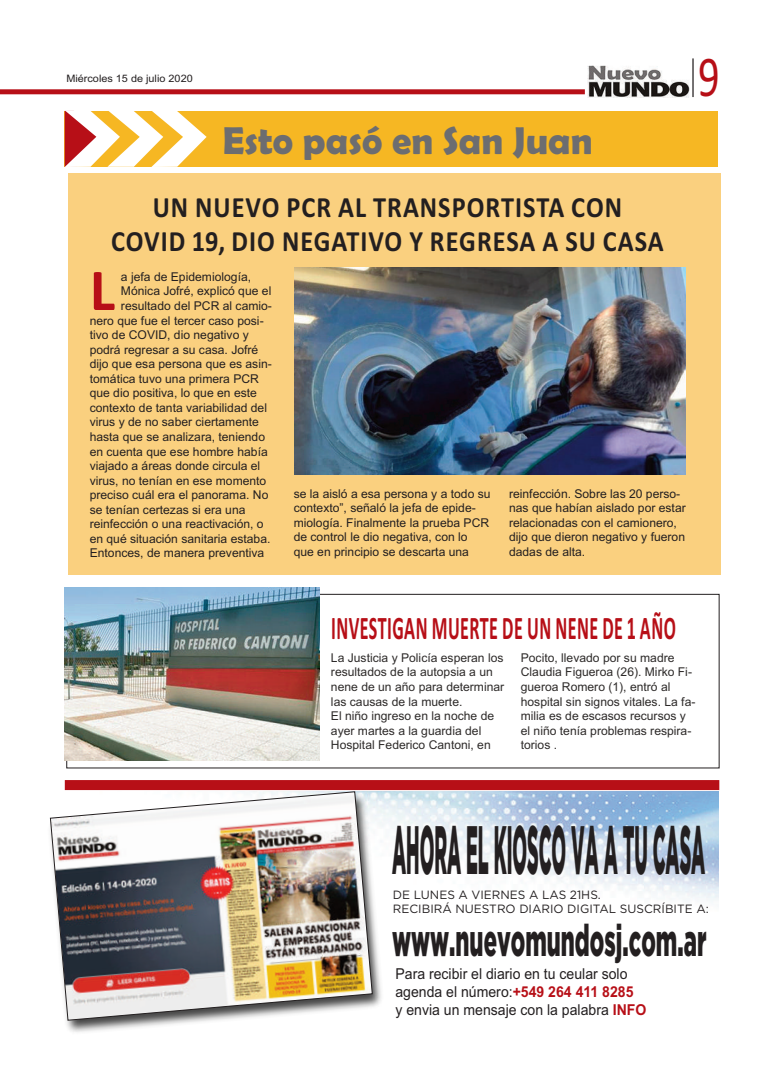
<style>
.page{position:relative;width:780px;height:1088px;background:#fff}
.page>*{position:absolute;margin:0;border:0;box-sizing:border-box;transform-origin:0 0}
.t1{font:900 68.38px "Gotham";color:#231f20;scale:.26 1}
.t2{font:700 59.75px "Calibri";color:#b70f17}
.t3{font:58.25px "Calibri";color:#b70f17;scale:.73 1}
.t4{font:900 44.25px "Gotham";color:#231f20;scale:.5 1}
.t5{font:700 39.12px "Berlin Sans FB Demi";color:#6c6d70}
.t6{font:700 33px "Calibri";letter-spacing:.025em;color:#b70f17;scale:.55 1}
.t7{font:700 29.5px/33.9px "Calibri";letter-spacing:.04em;color:#231f20;text-align:center;scale:.89 1}
.t8{font:15px/18px "Arial";color:#231f20;scale:.93 1}
.t9{font:12.12px/14.5px "Arial";color:#231f20}
.t10{font:12.12px/14.5px "Arial";color:#2d2a29}
.t11{font:12px/14.4px "Gotham";color:#231f20}
.t12{font:10.25px "Arial";color:#231f20;scale:1.06 1}
.s1{font-weight:700;color:#b70f17}
</style>
<div class="page">
<div style="left:65px;top:111px;width:653px;height:56px;background:#f6b723"></div>
<svg style="left:65px;top:110px;width:141px;height:57px"></svg>
<div style="left:67px;top:594px;width:652px;height:174px;border:1px solid #231f20"></div>
<div style="left:68px;top:173px;width:653px;height:401px;background:#fad07f"></div>
<img style="left:295px;top:268px;width:390px;height:207px">
<img style="left:64px;top:587px;width:255px;height:173px">
<img style="left:389px;top:792px;width:329px;height:110px">
<div style="left:65px;top:780px;width:654px;height:10px;background:#b70f17"></div>
<img style="left:49px;top:786px;width:340px;height:246px">
<img style="left:50px;top:791px;width:322px;height:229px">
<div style="left:0;top:89px;width:585px;height:5px;background:#b70f17"></div>
<img style="left:587px;top:65px;width:103px;height:33px">
<hr style="left:692px;top:58px;width:1px;height:39px;background:#231f20">
<p class="t12" style="left:66px;top:73px;width:121px">Miércoles 15 de julio 2020</p>
<h3 class="t5" style="left:223px;top:118px;width:371px">Esto pasó en San Juan</h3>
<h3 class="t3" style="left:698px;top:42px;width:31px">9</h3>
<h3 class="t7" style="left:111px;top:190px;width:622px">UN NUEVO PCR AL TRANSPORTISTA CON<br>COVID 19, DIO NEGATIVO Y REGRESA A SU CASA</h3>
<h2 class="t2" style="left:90px;top:254px;width:27px">L</h2>
<p class="t9" style="left:121px;top:269px;width:132px">a jefa de Epidemiología,</p>
<p class="t9" style="left:121px;top:284px;width:152px">Mónica Jofré, explicó que el</p>
<p class="t9" style="left:121px;top:298px;width:152px">resultado del PCR al camio-</p>
<p class="t9" style="left:90px;top:313px;width:175px">nero que fue el tercer caso posi-</p>
<p class="t9" style="left:90px;top:328px;width:161px">tivo de COVID, dio negativo y</p>
<p class="t9" style="left:90px;top:342px;width:170px">podrá regresar a su casa. Jofré</p>
<p class="t9" style="left:90px;top:357px;width:183px">dijo que esa persona que es asin-</p>
<p class="t9" style="left:90px;top:371px;width:171px">tomática tuvo una primera PCR</p>
<p class="t9" style="left:90px;top:386px;width:169px">que dio positiva, lo que en este</p>
<p class="t9" style="left:90px;top:400px;width:179px">contexto de tanta variabilidad del</p>
<p class="t9" style="left:90px;top:415px;width:171px">virus y de no saber ciertamente</p>
<p class="t9" style="left:90px;top:429px;width:177px">hasta que se analizara, teniendo</p>
<p class="t9" style="left:90px;top:444px;width:179px">en cuenta que ese hombre había</p>
<p class="t9" style="left:90px;top:459px;width:172px">viajado a áreas donde circula el</p>
<p class="t9" style="left:90px;top:473px;width:178px">virus, no tenían en ese momento</p>
<p class="t9" style="left:90px;top:488px;width:180px">preciso cuál era el panorama. No</p>
<p class="t9" style="left:90px;top:502px;width:157px">se tenían certezas si era una</p>
<p class="t9" style="left:90px;top:517px;width:175px">reinfección o una reactivación, o</p>
<p class="t9" style="left:90px;top:531px;width:182px">en qué situación sanitaria estaba.</p>
<p class="t9" style="left:90px;top:546px;width:176px">Entonces, de manera preventiva</p>
<p class="t9" style="left:294px;top:486px;width:198px">se la aisló a esa persona y a todo su contexto”, señaló la jefa de epide&shy;miología. Finalmente la prueba PCR de control le dio negativa, con lo que en principio se descarta una</p>
<p class="t9" style="left:509px;top:486px;width:178px">reinfección. Sobre las 20 perso&shy;nas que habían aislado por estar relacionadas con el camionero, dijo que dieron negativo y fueron dadas de alta.</p>
<h3 class="t6" style="left:331px;top:608px;width:628px">INVESTIGAN MUERTE DE UN NENE DE 1 AÑO</h3>
<p class="t10" style="left:331px;top:650px;width:175px">La Justicia y Policía esperan los resultados de la autopsia a un nene de un año para determinar las causas de la muerte.<br>El niño ingreso en la noche de ayer martes a la guardia del<br>Hospital Federico Cantoni, en</p>
<p class="t10" style="left:520px;top:650px;width:176px">Pocito, llevado por su madre<br>Claudia Figueroa (26). Mirko Fi&shy;gueroa Romero (1), entró al hospital sin signos vitales. La fa&shy;milia es de escasos recursos y el niño tenía problemas respira&shy;torios .</p>
<h1 class="t1" style="left:392px;top:810px;width:1205px">AHORA EL KIOSCO VA A TU CASA</h1>
<p class="t11" style="left:393px;top:888px;width:317px">DE LUNES A VIERNES A LAS 21HS.<br>RECIBIRÁ NUESTRO DIARIO DIGITAL SUSCRÍBITE A:</p>
<h3 class="t4" style="left:392px;top:915px;width:630px">www.nuevomundosj.com.ar</h3>
<p class="t8" style="left:395px;top:965px;width:271px">Para recibir el diario en tu ceular solo agenda el número:<span class="s1">+549 264 411 8285<br></span>y envia un mensaje con la palabra <span class="s1">INFO</span></p>
</div>
